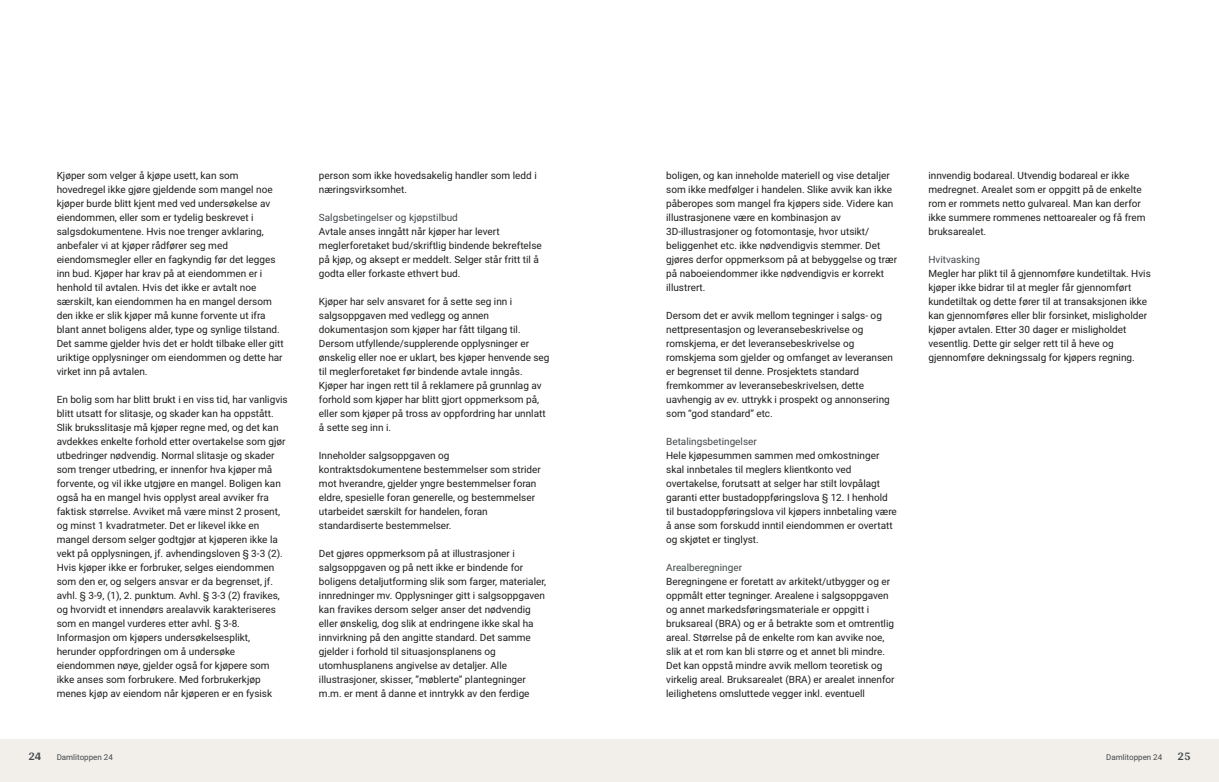
<style>
.page{position:relative;width:1219px;height:782px;background:#fff}
.page>*{position:absolute;margin:0;border:0;box-sizing:border-box;transform-origin:0 0}
.t1{font:700 12px "Arya";color:#414749}
.t2{font:10px/14px "Roboto Vitec";color:#1d1d1b}
.t3{font:10px "Roboto Vitec";color:#414749}
.t4{font:8px "Roboto Vitec";color:#414749}
</style>
<div class="page">
<div style="left:0;top:739px;width:612px;height:42px;background:#f2eeea"></div>
<div style="left:607px;top:739px;width:612px;height:42px;background:#f2eeea"></div>
<p class="t2" style="left:57px;top:168px;width:229px">Kjøper som velger å kjøpe usett, kan som hovedregel ikke gjøre gjeldende som mangel noe kjøper burde blitt kjent med ved undersøkelse av eiendommen, eller som er tydelig beskrevet i salgsdokumentene. Hvis noe trenger avklaring, anbefaler vi at kjøper rådfører seg med eiendomsmegler eller en fagkyndig før det legges inn bud. Kjøper har krav på at eiendommen er i henhold til avtalen. Hvis det ikke er avtalt noe særskilt, kan eiendommen ha en mangel dersom den ikke er slik kjøper må kunne forvente ut ifra blant annet boligens alder, type og synlige tilstand.<br>Det samme gjelder hvis det er holdt tilbake eller gitt uriktige opplysninger om eiendommen og dette har virket inn på avtalen.</p>
<p class="t2" style="left:57px;top:392px;width:233px">En bolig som har blitt brukt i en viss tid, har vanligvis blitt utsatt for slitasje, og skader kan ha oppstått.<br>Slik bruksslitasje må kjøper regne med, og det kan avdekkes enkelte forhold etter overtakelse som gjør utbedringer nødvendig. Normal slitasje og skader som trenger utbedring, er innenfor hva kjøper må forvente, og vil ikke utgjøre en mangel. Boligen kan også ha en mangel hvis opplyst areal avviker fra faktisk størrelse. Avviket må være minst 2 prosent, og minst 1 kvadratmeter. Det er likevel ikke en mangel dersom selger godtgjør at kjøperen ikke la vekt på opplysningen, jf. avhendingsloven § 3‑3 (2).<br>Hvis kjøper ikke er forbruker, selges eiendommen som den er, og selgers ansvar er da begrenset, jf. avhl. § 3‑9, (1), 2. punktum. Avhl. § 3‑3 (2) fravikes, og hvorvidt et innendørs arealavvik karakteriseres som en mangel vurderes etter avhl. § 3‑8.<br>Informasjon om kjøpers undersøkelsesplikt, herunder oppfordringen om å undersøke eiendommen nøye, gjelder også for kjøpere som ikke anses som forbrukere. Med forbrukerkjøp menes kjøp av eiendom når kjøperen er en fysisk</p>
<p class="t1" style="left:28px;top:749px;width:15px">24</p>
<p class="t4" style="left:57px;top:751px;width:58px">Damlitoppen 24</p>
<p class="t2" style="left:319px;top:168px;width:219px">person som ikke hovedsakelig handler som ledd i næringsvirksomhet.</p>
<p class="t3" style="left:319px;top:210px;width:140px">Salgsbetingelser og kjøpstilbud</p>
<p class="t2" style="left:319px;top:224px;width:224px">Avtale anses inngått når kjøper har levert meglerforetaket bud/skriftlig bindende bekreftelse på kjøp, og aksept er meddelt. Selger står fritt til å godta eller forkaste ethvert bud.</p>
<p class="t2" style="left:319px;top:294px;width:232px">Kjøper har selv ansvaret for å sette seg inn i salgsoppgaven med vedlegg og annen dokumentasjon som kjøper har fått tilgang til.<br>Dersom utfyllende/supplerende opplysninger er ønskelig eller noe er uklart, bes kjøper henvende seg til meglerforetaket før bindende avtale inngås.<br>Kjøper har ingen rett til å reklamere på grunnlag av forhold som kjøper har blitt gjort oppmerksom på, eller som kjøper på tross av oppfordring har unnlatt å sette seg inn i.</p>
<p class="t2" style="left:319px;top:448px;width:223px">Inneholder salgsoppgaven og kontraktsdokumentene bestemmelser som strider mot hverandre, gjelder yngre bestemmelser foran eldre, spesielle foran generelle, og bestemmelser utarbeidet særskilt for handelen, foran standardiserte bestemmelser.</p>
<p class="t2" style="left:319px;top:546px;width:229px">Det gjøres oppmerksom på at illustrasjoner i salgsoppgaven og på nett ikke er bindende for boligens detaljutforming slik som farger, materialer, innredninger mv. Opplysninger gitt i salgsoppgaven kan fravikes dersom selger anser det nødvendig eller ønskelig, dog slik at endringene ikke skal ha innvirkning på den angitte standard. Det samme gjelder i forhold til situasjonsplanens og utomhusplanens angivelse av detaljer. Alle illustrasjoner, skisser, ”møblerte” plantegninger m.m. er ment å danne et inntrykk av den ferdige</p>
<p class="t2" style="left:666px;top:168px;width:232px">boligen, og kan inneholde materiell og vise detaljer som ikke medfølger i handelen. Slike avvik kan ikke påberopes som mangel fra kjøpers side. Videre kan illustrasjonene være en kombinasjon av 3D‑illustrasjoner og fotomontasje, hvor utsikt/ beliggenhet etc. ikke nødvendigvis stemmer. Det gjøres derfor oppmerksom på at bebyggelse og trær på naboeiendommer ikke nødvendigvis er korrekt illustrert.</p>
<p class="t2" style="left:666px;top:308px;width:228px">Dersom det er avvik mellom tegninger i salgs‑ og nettpresentasjon og leveransebeskrivelse og romskjema, er det leveransebeskrivelse og romskjema som gjelder og omfanget av leveransen er begrenset til denne. Prosjektets standard fremkommer av leveransebeskrivelsen, dette uavhengig av ev. uttrykk i prospekt og annonsering som “god standard” etc.</p>
<p class="t3" style="left:666px;top:434px;width:92px">Betalingsbetingelser</p>
<p class="t2" style="left:666px;top:448px;width:232px">Hele kjøpesummen sammen med omkostninger skal innbetales til meglers klientkonto ved overtakelse, forutsatt at selger har stilt lovpålagt garanti etter bustadoppføringslova § 12. I henhold til bustadoppføringslova vil kjøpers innbetaling være å anse som forskudd inntil eiendommen er overtatt og skjøtet er tinglyst.</p>
<p class="t3" style="left:666px;top:560px;width:77px">Arealberegninger</p>
<p class="t2" style="left:666px;top:574px;width:230px">Beregningene er foretatt av arkitekt/utbygger og er oppmålt etter tegninger. Arealene i salgsoppgaven og annet markedsføringsmateriale er oppgitt i bruksareal (BRA) og er å betrakte som et omtrentlig areal. Størrelse på de enkelte rom kan avvike noe, slik at et rom kan bli større og et annet bli mindre.<br>Det kan oppstå mindre avvik mellom teoretisk og virkelig areal. Bruksarealet (BRA) er arealet innenfor leilighetens omsluttede vegger inkl. eventuell</p>
<p class="t2" style="left:928px;top:168px;width:219px">innvendig bodareal. Utvendig bodareal er ikke medregnet. Arealet som er oppgitt på de enkelte rom er rommets netto gulvareal. Man kan derfor ikke summere rommenes nettoarealer og få frem bruksarealet.</p>
<p class="t3" style="left:928px;top:252px;width:53px">Hvitvasking</p>
<p class="t2" style="left:928px;top:266px;width:224px">Megler har plikt til å gjennomføre kundetiltak. Hvis kjøper ikke bidrar til at megler får gjennomført kundetiltak og dette fører til at transaksjonen ikke kan gjennomføres eller blir forsinket, misligholder kjøper avtalen. Etter 30 dager er misligholdet vesentlig. Dette gir selger rett til å heve og gjennomføre dekningssalg for kjøpers regning.</p>
<p class="t4" style="left:1106px;top:751px;width:58px">Damlitoppen 24</p>
<p class="t1" style="left:1177px;top:749px;width:15px">25</p>
</div>
